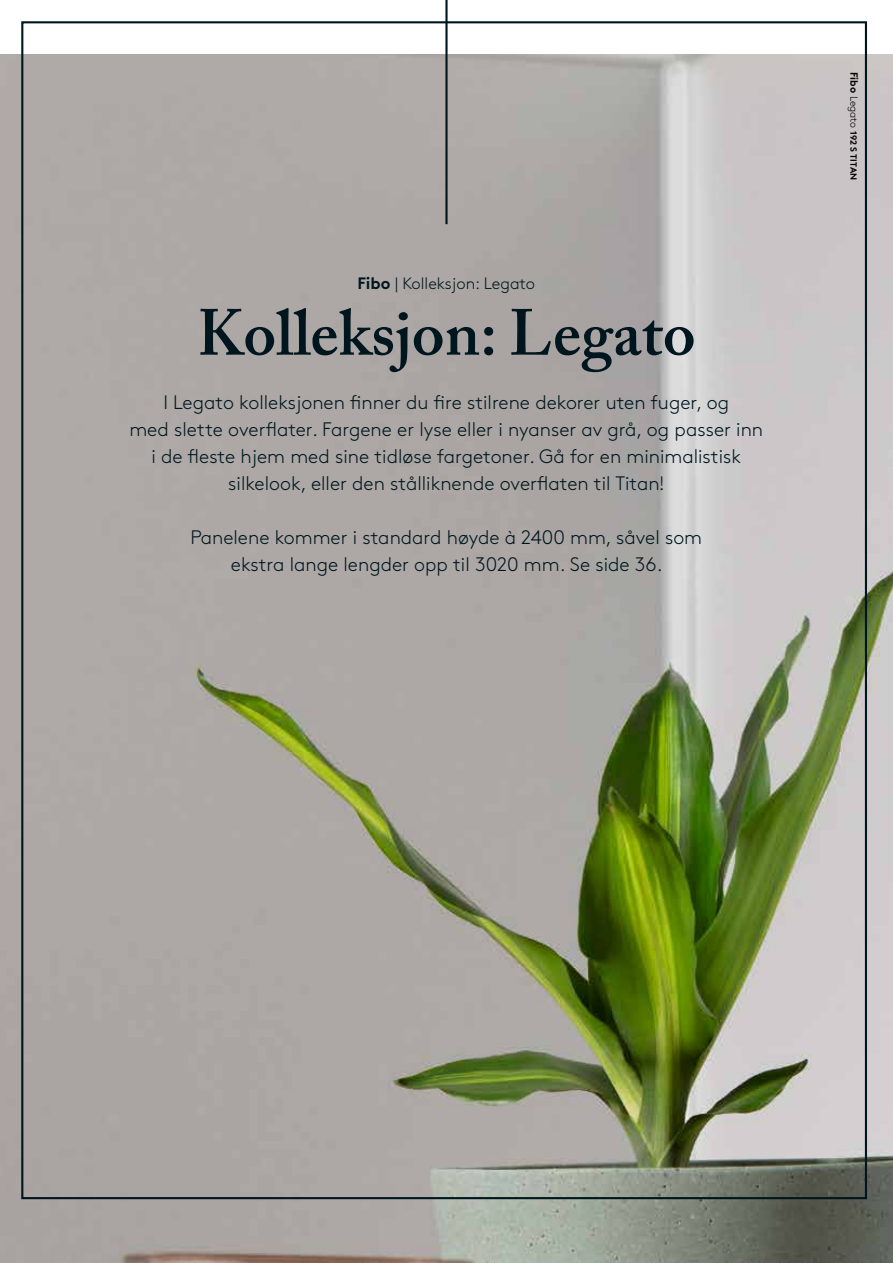
<style>
.page{position:relative;width:893px;height:1263px;background:#fff}
.page>*{position:absolute;margin:0;border:0;box-sizing:border-box;transform-origin:0 0}
.t1{font:600 64.5px "Adobe Caslon Pro";color:#00161f}
.t2{font:300 19.5px/27px "Brown";color:#00161f;text-align:center}
.t3{font:300 16.5px "Brown";color:#00161f}
.t4{font:700 9px "Brown";color:#000}
.s1{font-weight:700}
.s2{font-size:10.5px}
.s3{font-weight:300;font-size:10.5px}
</style>
<div class="page">
<img style="left:0;top:54px;width:893px;height:1209px">
<hr style="left:445px;top:0;width:3px;height:224px;background:#00161f">
<p class="t3" style="left:357px;top:271px;width:179px"><span class="s1">Fibo</span> | Kolleksjon: Legato</p>
<h1 class="t1" style="left:197px;top:295px;width:500px">Kolleksjon: Legato</h1>
<p class="t2" style="left:129px;top:387px;width:635px">I Legato kolleksjonen finner du fire stilrene dekorer uten fuger, og<br>med slette overflater. Fargene er lyse eller i nyanser av grå, og passer inn i de fleste hjem med sine tidløse fargetoner. Gå for en minimalistisk silkelook, eller den stålliknende overflaten til Titan!</p>
<p class="t2" style="left:190px;top:522px;width:513px">Panelene kommer i standard høyde à 2400 mm, såvel som ekstra lange lengder opp til 3020 mm. Se side 36.</p>
<p class="t4" style="left:861px;top:72px;width:110px;rotate:90deg"><span class="s2">Fibo</span> <span class="s3">Legato</span> 192 S TITAN</p>
</div>
